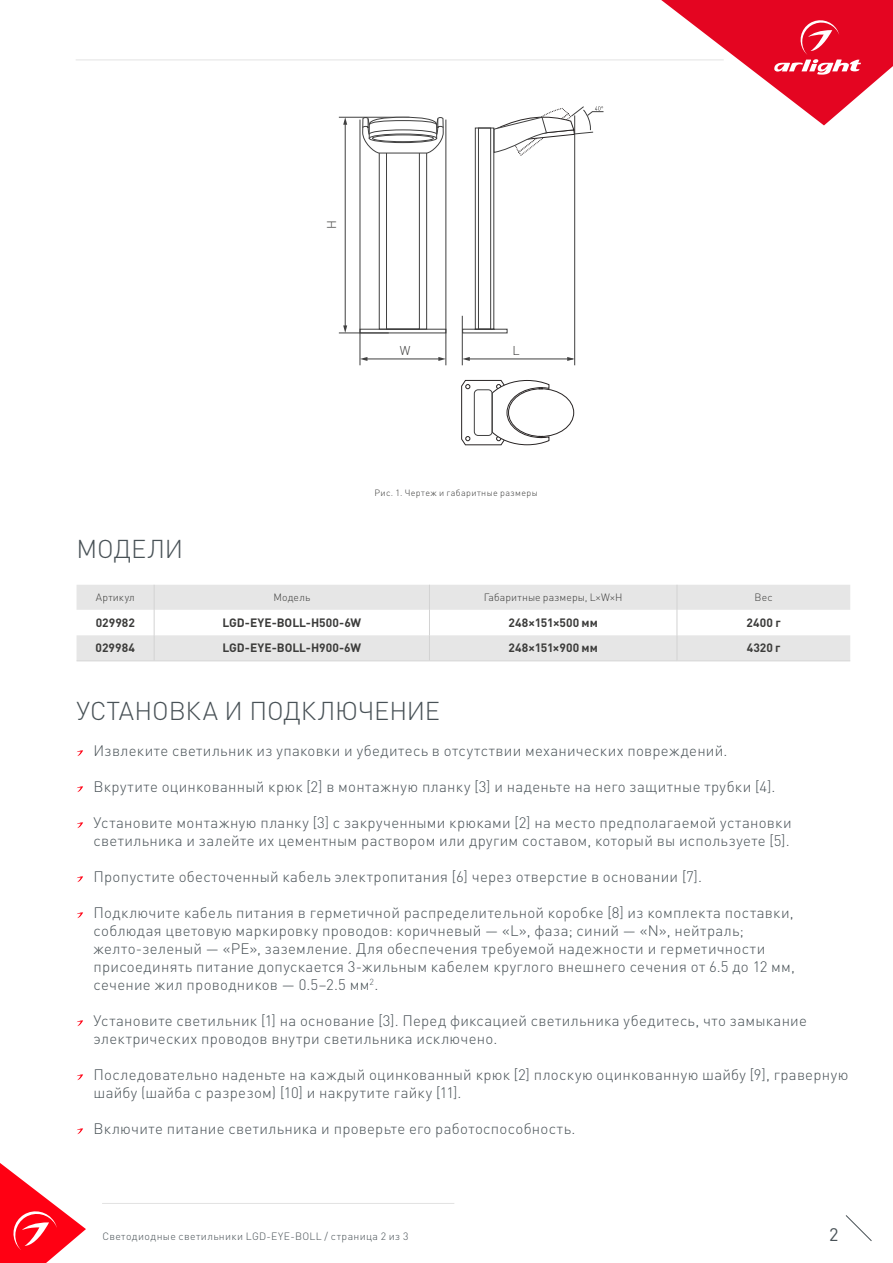
<style>
.page{position:relative;width:893px;height:1263px;background:#fff}
.page>*{position:absolute;margin:0;border:0;box-sizing:border-box;transform-origin:0 0}
.t1{font:300 25.5px "DIN Pro";letter-spacing:-.005em;color:#485156}
.t2{font:18px "DIN Pro";color:#485156}
.t3{font:300 15px/18px "DIN Pro";letter-spacing:.02em;color:#485156}
.t4{font:300 12.6px "DIN Pro";color:#3c3c3b}
.t5{font:700 12px "DIN Pro";letter-spacing:.005em;color:#3c3c3b}
.t6{font:300 10.5px "DIN Pro";letter-spacing:.04em;color:#485156}
.t7{font:300 10.5px "DIN Pro";letter-spacing:.01em;color:#3c3c3b}
.t8{font:300 9px "DIN Pro";letter-spacing:.04em;color:#3c3c3b}
</style>
<div class="page">
<hr style="left:76px;top:60px;width:648px;height:1px;background:#e3e3e3">
<svg style="left:845px;top:1215px;width:27px;height:26px"></svg>
<hr style="left:102px;top:1203px;width:352px;height:1px;background:#e3e3e3">
<svg style="left:77px;top:750px;width:6px;height:6px"></svg>
<svg style="left:77px;top:786px;width:6px;height:6px"></svg>
<svg style="left:77px;top:822px;width:6px;height:6px"></svg>
<svg style="left:77px;top:876px;width:6px;height:6px"></svg>
<svg style="left:77px;top:912px;width:6px;height:6px"></svg>
<svg style="left:77px;top:1020px;width:6px;height:6px"></svg>
<svg style="left:77px;top:1074px;width:6px;height:6px"></svg>
<svg style="left:77px;top:1128px;width:6px;height:6px"></svg>
<svg style="left:77px;top:585px;width:773px;height:75px;fill:#e6e6e6"></svg>
<svg style="left:429px;top:585px;width:1px;height:75px"></svg>
<svg style="left:677px;top:585px;width:1px;height:75px"></svg>
<svg style="left:154px;top:585px;width:1px;height:75px"></svg>
<hr style="left:429px;top:660px;width:248px;height:1px;background:#d5d5d5">
<hr style="left:677px;top:660px;width:173px;height:1px;background:#d5d5d5">
<hr style="left:77px;top:660px;width:77px;height:1px;background:#d5d5d5">
<hr style="left:154px;top:660px;width:275px;height:1px;background:#d5d5d5">
<hr style="left:364px;top:359px;width:75px;height:1px;background:#404040">
<svg style="left:438px;top:357px;width:8px;height:4px"></svg>
<svg style="left:361px;top:357px;width:6px;height:4px"></svg>
<hr style="left:446px;top:120px;width:1px;height:245px;background:#404040">
<hr style="left:360px;top:120px;width:1px;height:245px;background:#404040">
<hr style="left:345px;top:121px;width:1px;height:206px;background:#404040">
<svg style="left:343px;top:325px;width:4px;height:8px"></svg>
<svg style="left:343px;top:118px;width:4px;height:7px"></svg>
<hr style="left:339px;top:333px;width:50px;height:1px;background:#404040">
<hr style="left:339px;top:117px;width:70px;height:1px;background:#404040">
<hr style="left:466px;top:359px;width:107px;height:1px;background:#404040">
<svg style="left:567px;top:357px;width:7px;height:4px"></svg>
<svg style="left:463px;top:357px;width:7px;height:4px"></svg>
<hr style="left:462px;top:316px;width:1px;height:49px;background:#404040">
<hr style="left:574px;top:115px;width:1px;height:250px;background:#404040">
<svg style="left:359px;top:59px;width:245px;height:274px"></svg>
<svg style="left:461px;top:380px;width:88px;height:65px"></svg>
<div style="left:474px;top:389px;width:18px;height:47px;border:1px solid #404040;border-radius:4px"></div>
<svg style="left:661px;top:0;width:232px;height:125px"></svg>
<svg style="left:0;top:1163px;width:86px;height:100px"></svg>
<h1 class="t1" style="left:77px;top:531px;width:108px">МОДЕЛИ</h1>
<p class="t4" style="left:323px;top:229px;width:10px;rotate:-90deg">H</p>
<p class="t4" style="left:400px;top:342px;width:12px">W</p>
<p class="t4" style="left:512px;top:342px;width:9px">L</p>
<p class="t8" style="left:375px;top:487px;width:165px">Рис. 1. Чертеж и габаритные размеры</p>
<p class="t7" style="left:96px;top:590px;width:40px">Артикул</p>
<p class="t7" style="left:273px;top:590px;width:38px">Модель</p>
<p class="t7" style="left:484px;top:590px;width:140px">Габаритные размеры, L×W×H</p>
<p class="t7" style="left:755px;top:590px;width:19px">Вес</p>
<p class="t5" style="left:96px;top:614px;width:41px">029982</p>
<p class="t5" style="left:222px;top:614px;width:140px">LGD-EYE-BOLL-H500-6W</p>
<p class="t5" style="left:509px;top:614px;width:91px">248×151×500 мм</p>
<p class="t5" style="left:747px;top:614px;width:36px">2400 г</p>
<p class="t5" style="left:96px;top:640px;width:41px">029984</p>
<p class="t5" style="left:222px;top:640px;width:140px">LGD-EYE-BOLL-H900-6W</p>
<p class="t5" style="left:508px;top:640px;width:91px">248×151×900 мм</p>
<p class="t5" style="left:747px;top:640px;width:35px">4320 г</p>
<h1 class="t1" style="left:77px;top:693px;width:365px">УСТАНОВКА И ПОДКЛЮЧЕНИЕ</h1>
<p class="t3" style="left:94px;top:741px;width:635px">Извлеките светильник из упаковки и убедитесь в отсутствии механических повреждений.</p>
<p class="t3" style="left:94px;top:777px;width:683px">Вкрутите оцинкованный крюк [2] в монтажную планку [3] и наденьте на него защитные трубки [4].</p>
<p class="t3" style="left:94px;top:813px;width:700px">Установите монтажную планку [3] с закрученными крюками [2] на место предполагаемой установки светильника и залейте их цементным раствором или другим составом, который вы используете [5].</p>
<p class="t3" style="left:94px;top:867px;width:610px">Пропустите обесточенный кабель электропитания [6] через отверстие в основании [7].</p>
<p class="t3" style="left:94px;top:903px;width:703px">Подключите кабель питания в герметичной распределительной коробке [8] из комплекта поставки, соблюдая цветовую маркировку проводов: коричневый — «L», фаза; синий — «N», нейтраль; желто-зеленый — «PE», заземление. Для обеспечения требуемой надежности и герметичности присоединять питание допускается 3-жильным кабелем круглого внешнего сечения от 6.5 до 12 мм, сечение жил проводников — 0.5–2.5 мм<sup>2</sup>.</p>
<p class="t3" style="left:94px;top:1011px;width:715px">Установите светильник [1] на основание [3]. Перед фиксацией светильника убедитесь, что замыкание электрических проводов внутри светильника исключено.</p>
<p class="t3" style="left:94px;top:1065px;width:756px">Последовательно наденьте на каждый оцинкованный крюк [2] плоскую оцинкованную шайбу [9], граверную шайбу (шайба с разрезом) [10] и накрутите гайку [11].</p>
<p class="t3" style="left:94px;top:1119px;width:483px">Включите питание светильника и проверьте его работоспособность.</p>
<p class="t6" style="left:102px;top:1229px;width:308px">Светодиодные светильники LGD-EYE-BOLL / страница 2 из 3</p>
<p class="t2" style="left:829px;top:1222px;width:11px">2</p>
</div>
